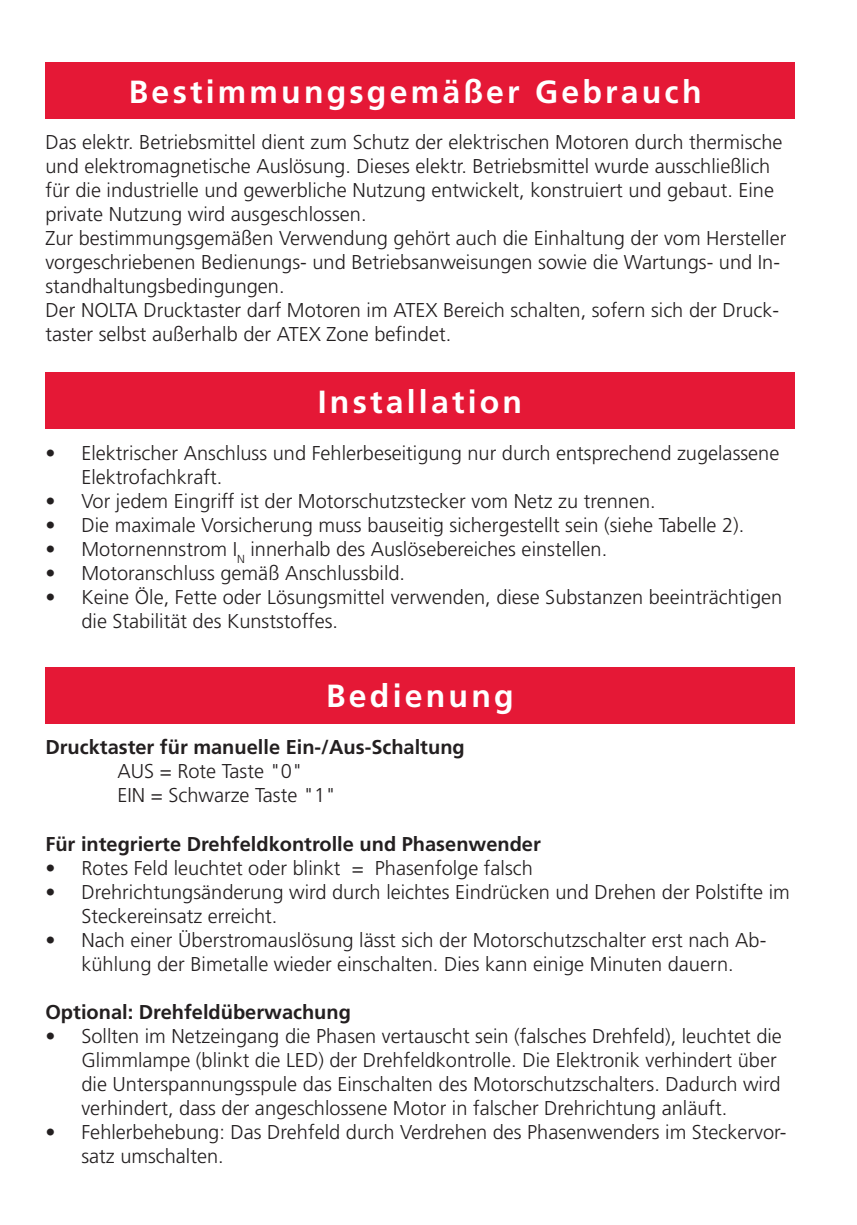
<style>
.page{position:relative;width:857px;height:1225px;background:#fff}
.page>*{position:absolute;margin:0;border:0;box-sizing:border-box;transform-origin:0 0}
.t1{font:700 32px "Frutiger LT Std";letter-spacing:.1em;color:#fff}
.t2{font:300 20px/24px "Frutiger LT Std";color:#231f20}
.t3{font:700 20px "Frutiger LT Std";color:#231f20}
</style>
<div class="page">
<div style="left:45px;top:372px;width:749px;height:57px;background:#e51836"></div>
<div style="left:45px;top:667px;width:749px;height:56px;background:#e51836"></div>
<div style="left:45px;top:62px;width:749px;height:57px;background:#e51836"></div>
<h1 class="t1" style="left:129px;top:73px;width:574px">Bestimmungsgemäßer Gebrauch</h1>
<p class="t2" style="left:45px;top:130px;width:742px">Das elektr. Betriebsmittel dient zum Schutz der elektrischen Motoren durch thermische und elektromagnetische Auslösung. Dieses elektr. Betriebsmittel wurde ausschließlich für die industrielle und gewerbliche Nutzung entwickelt, konstruiert und gebaut. Eine private Nutzung wird ausgeschlossen.<br>Zur bestimmungsgemäßen Verwendung gehört auch die Einhaltung der vom Hersteller vorgeschriebenen Bedienungs- und Betriebsanweisungen sowie die Wartungs- und In&shy;standhaltungsbedingungen.<br>Der NOLTA Drucktaster darf Motoren im ATEX Bereich schalten, sofern sich der Druck&shy;taster selbst außerhalb der ATEX Zone befindet.</p>
<h1 class="t1" style="left:317px;top:383px;width:206px">Installation</h1>
<p class="t2" style="left:81px;top:441px;width:699px;text-indent:-36px">• Elektrischer Anschluss und Fehlerbeseitigung nur durch entsprechend zugelassene<br>Elektrofachkraft.</p>
<p class="t2" style="left:45px;top:489px;width:611px">• Vor jedem Eingriff ist der Motorschutzstecker vom Netz zu trennen.</p>
<p class="t2" style="left:45px;top:513px;width:700px">• Die maximale Vorsicherung muss bauseitig sichergestellt sein (siehe Tabelle 2).</p>
<p class="t2" style="left:45px;top:537px;width:563px">• Motornennstrom I<sub>N</sub> innerhalb des Auslösebereiches einstellen.</p>
<p class="t2" style="left:45px;top:561px;width:361px">• Motoranschluss gemäß Anschlussbild.</p>
<p class="t2" style="left:81px;top:585px;width:702px;text-indent:-36px">• Keine Öle, Fette oder Lösungsmittel verwenden, diese Substanzen beeinträchtigen die Stabilität des Kunststoffes.</p>
<h1 class="t1" style="left:326px;top:677px;width:189px">Bedienung</h1>
<p class="t3" style="left:45px;top:736px;width:420px">Drucktaster für manuelle Ein-/Aus-Schaltung</p>
<p class="t2" style="left:117px;top:760px;width:220px">AUS = Rote Taste "0"<br>EIN = Schwarze Taste "1"</p>
<p class="t3" style="left:45px;top:832px;width:496px">Für integrierte Drehfeldkontrolle und Phasenwender</p>
<p class="t2" style="left:45px;top:856px;width:488px">• Rotes Feld leuchtet oder blinkt = Phasenfolge falsch</p>
<p class="t2" style="left:81px;top:880px;width:709px;text-indent:-36px">• Drehrichtungsänderung wird durch leichtes Eindrücken und Drehen der Polstifte im<br>Steckereinsatz erreicht.</p>
<p class="t2" style="left:45px;top:928px;width:722px;text-align:center">• Nach einer Überstromauslösung lässt sich der Motorschutzschalter erst nach Ab&shy;kühlung der Bimetalle wieder einschalten. Dies kann einige Minuten dauern.</p>
<p class="t3" style="left:45px;top:1000px;width:307px">Optional: Drehfeldüberwachung</p>
<p class="t2" style="left:81px;top:1024px;width:701px;text-indent:-36px">• Sollten im Netzeingang die Phasen vertauscht sein (falsches Drehfeld), leuchtet die Glimmlampe (blinkt die LED) der Drehfeldkontrolle. Die Elektronik verhindert über die Unterspannungsspule das Einschalten des Motorschutzschalters. Dadurch wird verhindert, dass der angeschlossene Motor in falscher Drehrichtung anläuft.</p>
<p class="t2" style="left:81px;top:1120px;width:706px;text-indent:-36px">• Fehlerbehebung: Das Drehfeld durch Verdrehen des Phasenwenders im Steckervor&shy;satz umschalten.</p>
</div>
